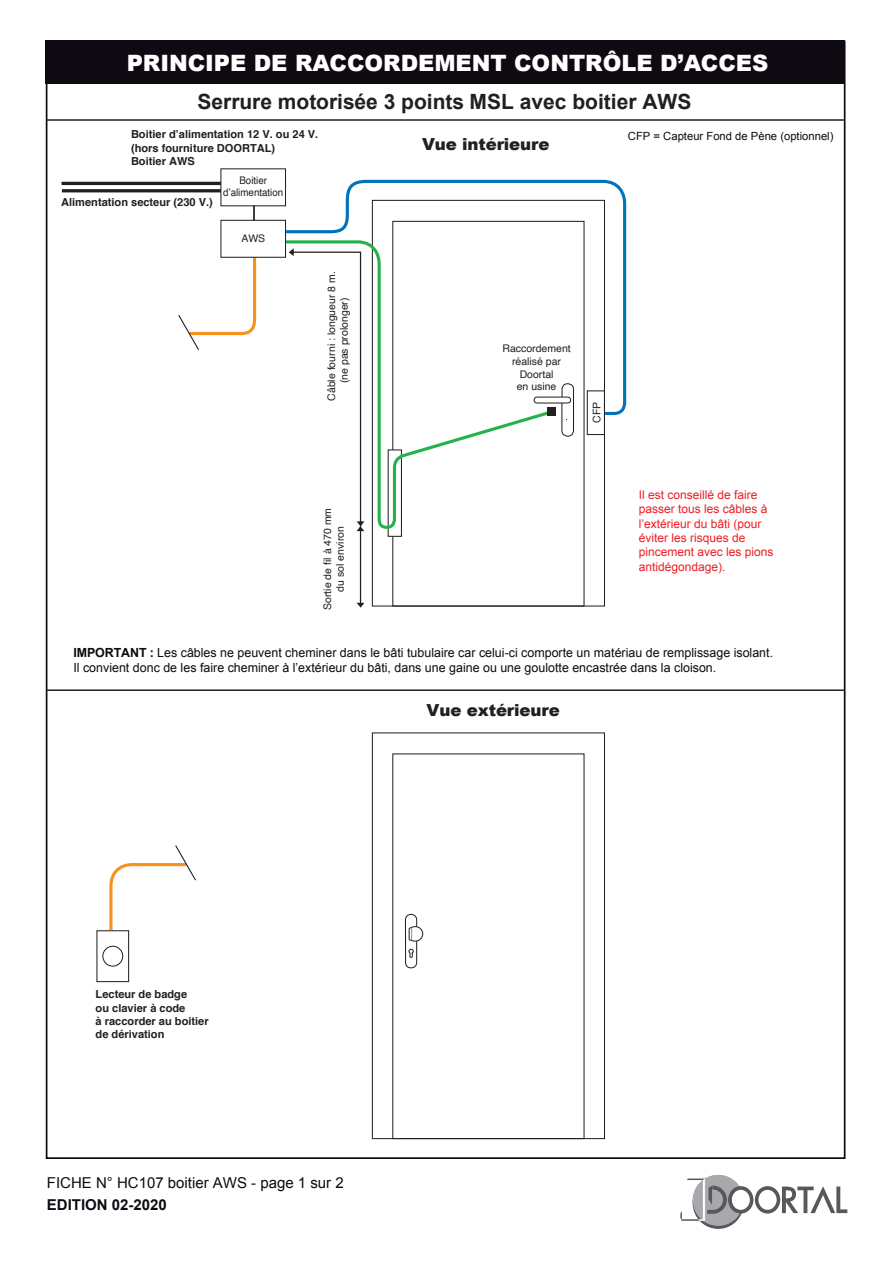
<style>
.page{position:relative;width:893px;height:1263px;background:#fff}
.page>*{position:absolute;margin:0;border:0;box-sizing:border-box;transform-origin:0 0}
.t1{font:900 22.5px "Arial";color:#fff}
.t2{font:700 21px "Arial";color:#231f20}
.t3{font:900 16.65px "Arial";letter-spacing:-.005em;color:#231f20}
.t4{font:15px "Arial";color:#0f0a12}
.t5{font:700 15px "Arial";color:#0f0a12}
.t6{font:12.6px/15px "Arial";color:#0f0a12}
.t7{font:12px/14.4px "Arial";color:#ee1d23}
.t8{font:11.25px "Arial";color:#0f0a12}
.t9{font:700 11.1px/13.2px "Helvetica";color:#231f20}
.t10{font:10.5px/12.6px "Helvetica";color:#231f20;text-align:center}
.t11{font:10.5px/12.6px "Helvetica";color:#231f20;text-align:center;scale:.93 1}
.s1{font-weight:700}
</style>
<div class="page">
<svg style="left:392px;top:417px;width:193px;height:190px"></svg>
<hr style="left:62px;top:182px;width:159px;height:3px;background:#231f20">
<hr style="left:62px;top:189px;width:159px;height:3px;background:#231f20">
<svg style="left:178px;top:258px;width:79px;height:92px"></svg>
<div style="left:388px;top:449px;width:14px;height:88px;background:#fff;border:1px solid #231f20"></div>
<svg style="left:364px;top:417px;width:190px;height:113px"></svg>
<svg style="left:356px;top:417px;width:8px;height:191px"></svg>
<div style="left:45px;top:40px;width:799px;height:44px;background:#0f0a12"></div>
<hr style="left:46px;top:119px;width:798px;height:2px;background:#231f20">
<hr style="left:46px;top:689px;width:798px;height:2px;background:#231f20">
<div style="left:96px;top:930px;width:33px;height:52px;border:1px solid #231f20"></div>
<div style="left:102px;top:946px;width:21px;height:21px;border:1px solid #231f20;border-radius:50%"></div>
<svg style="left:108px;top:845px;width:88px;height:88px"></svg>
<svg style="left:392px;top:753px;width:193px;height:384px"></svg>
<div style="left:372px;top:732px;width:233px;height:407px;border:1px solid #231f20"></div>
<div style="left:561px;top:383px;width:13px;height:54px;background:#fff;border:1px solid #231f20;border-radius:6px"></div>
<svg style="left:680px;top:1175px;width:167px;height:54px"></svg>
<div style="left:220px;top:168px;width:66px;height:38px;background:#fff"></div>
<div style="left:220px;top:220px;width:66px;height:38px;background:#fff;border:1px solid #231f20"></div>
<svg style="left:253px;top:206px;width:2px;height:15px"></svg>
<svg style="left:283px;top:178px;width:344px;height:239px"></svg>
<div style="left:587px;top:390px;width:18px;height:45px;border:1px solid #231f20"></div>
<svg style="left:404px;top:913px;width:20px;height:56px"></svg>
<h1 class="t1" style="left:127px;top:46px;width:643px">PRINCIPE DE RACCORDEMENT CONTRÔLE D’ACCES</h1>
<h2 class="t2" style="left:198px;top:88px;width:495px">Serrure motorisée 3 points MSL avec boitier AWS</h2>
<p class="t9" style="left:131px;top:128px;width:189px">Boitier d’alimentation 12 V. ou 24 V. (hors fourniture DOORTAL)<br>Boitier AWS</p>
<p class="t9" style="left:61px;top:195px;width:153px">Alimentation secteur (230 V.)</p>
<p class="t11" style="left:223px;top:174px;width:66px">Boitier d’alimentation</p>
<p class="t10" style="left:241px;top:232px;width:25px">AWS</p>
<p class="t10" style="left:326px;top:383px;width:114px;text-align:left;text-indent:-17px;rotate:-90deg">Câble fourni : longueur 8 m. (ne pas prolonger)</p>
<p class="t10" style="left:322px;top:610px;width:104px;rotate:-90deg">Sortie de fil à 470 mm du sol environ</p>
<h3 class="t3" style="left:422px;top:132px;width:129px">Vue intérieure</h3>
<p class="t8" style="left:628px;top:129px;width:207px">CFP = Capteur Fond de Pène (optionnel)</p>
<p class="t10" style="left:502px;top:343px;width:70px">Raccordement réalisé par<br>Doortal<br>en usine</p>
<p class="t10" style="left:591px;top:423px;width:22px;rotate:-90deg">CFP</p>
<p class="t7" style="left:639px;top:487px;width:136px">Il est conseillé de faire passer tous les câbles à l’extérieur du bâti (pour éviter les risques de pincement avec les pions antidégondage).</p>
<p class="t6" style="left:73px;top:645px;width:701px"><span class="s1">IMPORTANT :</span> Les câbles ne peuvent cheminer dans le bâti tubulaire car celui-ci comporte un matériau de remplissage isolant.<br>Il convient donc de les faire cheminer à l’extérieur du bâti, dans une gaine ou une goulotte encastrée dans la cloison.</p>
<h3 class="t3" style="left:427px;top:698px;width:135px">Vue extérieure</h3>
<p class="t9" style="left:96px;top:988px;width:115px">Lecteur de badge<br>ou clavier à code<br>à raccorder au boitier de dérivation</p>
<p class="t4" style="left:47px;top:1173px;width:298px">FICHE N° HC107 boitier AWS - page 1 sur 2</p>
<p class="t5" style="left:47px;top:1195px;width:122px">EDITION 02-2020</p>
</div>
